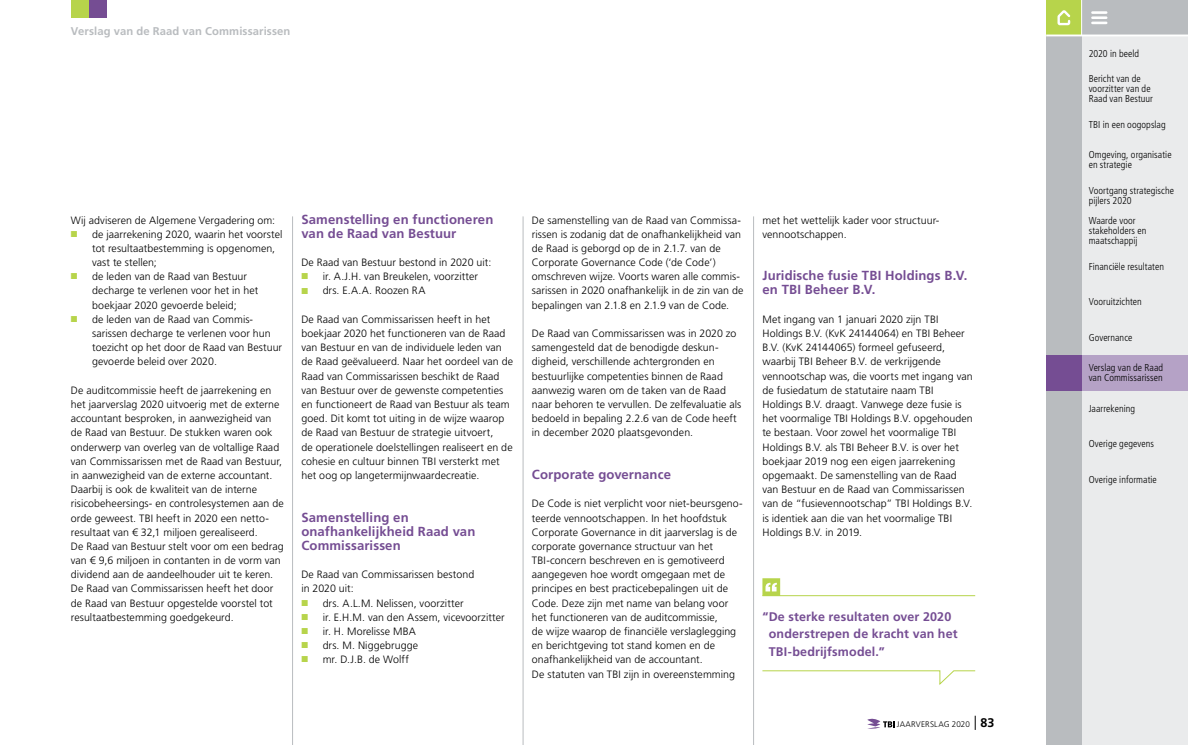
<style>
.page{position:relative;width:1188px;height:745px;background:#fff}
.page>*{position:absolute;margin:0;border:0;box-sizing:border-box;transform-origin:0 0}
.t1{font:700 13.12px/14.1px "Frutiger LT Std";letter-spacing:.01em;color:#754d93}
.t2{font:700 12.5px/17.5px "Frutiger LT Std";letter-spacing:.01em;color:#754d93}
.t3{font:700 11.25px "Frutiger LT Std";letter-spacing:.01em;color:#b9bcbf}
.t4{font:300 10.62px/14.1px "Frutiger LT Std";letter-spacing:.005em;color:#000}
.t5{font:300 condensed 10px/10px "Frutiger LT Std";letter-spacing:.005em;color:#000}
.t6{font:300 8.12px "Frutiger LT Std";letter-spacing:.01em;color:#000}
.s1{font-weight:700;font-size:12.5px}
</style>
<div class="page">
<div style="left:71px;top:0;width:18px;height:18px;background:#b7d44b"></div>
<div style="left:89px;top:0;width:17px;height:18px;background:#754d93"></div>
<svg style="left:974px;top:715px;width:1px;height:14px"></svg>
<svg style="left:867px;top:718px;width:27px;height:10px"></svg>
<hr style="left:292px;top:216px;width:1px;height:528px;background:#b9bcbf">
<hr style="left:522px;top:216px;width:1px;height:528px;background:#b9bcbf">
<hr style="left:753px;top:216px;width:1px;height:528px;background:#b9bcbf">
<hr style="left:762px;top:595px;width:212px;height:1px;background:#b7d44b">
<svg style="left:762px;top:578px;width:18px;height:17px"></svg>
<svg style="left:762px;top:670px;width:213px;height:15px"></svg>
<div style="left:1045px;top:35px;width:142px;height:709px;background:#eaebec"></div>
<div style="left:1045px;top:35px;width:36px;height:709px;background:#b9bcbf"></div>
<div style="left:1081px;top:0;width:35px;height:35px;background:#b9bcbf"></div>
<svg style="left:1092px;top:11px;width:13px;height:13px"></svg>
<div style="left:1045px;top:0;width:36px;height:35px;background:#b7d44b"></div>
<svg style="left:1057px;top:10px;width:14px;height:16px"></svg>
<div style="left:1116px;top:0;width:71px;height:35px;background:#b9bcbf"></div>
<div style="left:1081px;top:354px;width:106px;height:36px;background:#b5a2c6"></div>
<div style="left:1045px;top:354px;width:36px;height:36px;background:#754d93"></div>
<hr style="left:1080px;top:0;width:1px;height:36px;background:#fff">
<hr style="left:1045px;top:34px;width:142px;height:2px;background:#fff">
<p class="t3" style="left:71px;top:25px;width:221px">Verslag van de Raad van Commissarissen</p>
<p class="t4" style="left:71px;top:213px;width:206px">Wij adviseren de Algemene Vergadering om:</p>
<p class="t4" style="left:92px;top:227px;width:192px">de jaarrekening 2020, waarin het voorstel tot resultaatbestemming is opgenomen, vast te stellen;</p>
<p class="t4" style="left:92px;top:269px;width:168px">de leden van de Raad van Bestuur decharge te verlenen voor het in het boekjaar 2020 gevoerde beleid;</p>
<p class="t4" style="left:92px;top:312px;width:191px">de leden van de Raad van Commis&shy;sarissen decharge te verlenen voor hun toezicht op het door de Raad van Bestuur gevoerde beleid over 2020.</p>
<p class="t4" style="left:71px;top:383px;width:214px">De auditcommissie heeft de jaarrekening en het jaarverslag 2020 uitvoerig met de externe accountant besproken, in aanwezigheid van de Raad van Bestuur. De stukken waren ook onderwerp van overleg van de voltallige Raad van Commissarissen met de Raad van Bestuur, in aanwezigheid van de externe accountant.<br>Daarbij is ook de kwaliteit van de interne risicobeheersings- en controlesystemen aan de orde geweest. TBI heeft in 2020 een netto&shy;resultaat van € 32,1 miljoen gerealiseerd.<br>De Raad van Bestuur stelt voor om een bedrag van € 9,6 miljoen in contanten in de vorm van dividend aan de aandeelhouder uit te keren.<br>De Raad van Commissarissen heeft het door de Raad van Bestuur opgestelde voorstel tot resultaatbestemming goedgekeurd.</p>
<p class="t1" style="left:301px;top:212px;width:193px">Samenstelling en functioneren van de Raad van Bestuur</p>
<p class="t4" style="left:301px;top:255px;width:191px">De Raad van Bestuur bestond in 2020 uit:</p>
<p class="t4" style="left:322px;top:269px;width:157px">ir. A.J.H. van Breukelen, voorzitter</p>
<p class="t4" style="left:322px;top:284px;width:104px">drs. E.A.A. Roozen RA</p>
<p class="t4" style="left:301px;top:312px;width:213px">De Raad van Commissarissen heeft in het boekjaar 2020 het functioneren van de Raad van Bestuur en van de individuele leden van de Raad geëvalueerd. Naar het oordeel van de Raad van Commissarissen beschikt de Raad van Bestuur over de gewenste competenties en functioneert de Raad van Bestuur als team goed. Dit komt tot uiting in de wijze waarop de Raad van Bestuur de strategie uitvoert,<br>de operationele doelstellingen realiseert en de cohesie en cultuur binnen TBI versterkt met het oog op langetermijnwaardecreatie.</p>
<p class="t1" style="left:301px;top:509px;width:175px">Samenstelling en onafhankelijkheid Raad van<br>Commissarissen</p>
<p class="t4" style="left:301px;top:567px;width:174px">De Raad van Commissarissen bestond in 2020 uit:</p>
<p class="t4" style="left:322px;top:595px;width:142px">drs. A.L.M. Nelissen, voorzitter</p>
<p class="t4" style="left:322px;top:610px;width:183px">ir. E.H.M. van den Assem, vicevoorzitter</p>
<p class="t4" style="left:322px;top:624px;width:95px">ir. H. Morelisse MBA</p>
<p class="t4" style="left:322px;top:638px;width:97px">drs. M. Niggebrugge</p>
<p class="t4" style="left:322px;top:652px;width:88px">mr. D.J.B. de Wolff</p>
<p class="t4" style="left:531px;top:213px;width:213px">De samenstelling van de Raad van Commissa&shy;rissen is zodanig dat de onafhankelijkheid van de Raad is geborgd op de in 2.1.7. van de Corporate Governance Code (‘de Code’) omschreven wijze. Voorts waren alle commis&shy;sarissen in 2020 onafhankelijk in de zin van de bepalingen van 2.1.8 en 2.1.9 van de Code.</p>
<p class="t4" style="left:531px;top:326px;width:211px">De Raad van Commissarissen was in 2020 zo samengesteld dat de benodigde deskun&shy;digheid, verschillende achtergronden en bestuurlijke competenties binnen de Raad aanwezig waren om de taken van de Raad naar behoren te vervullen. De zelfevaluatie als bedoeld in bepaling 2.2.6 van de Code heeft in december 2020 plaatsgevonden.</p>
<p class="t1" style="left:531px;top:467px;width:140px">Corporate governance</p>
<p class="t4" style="left:531px;top:496px;width:212px">De Code is niet verplicht voor niet-beursgeno&shy;teerde vennootschappen. In het hoofdstuk Corporate Governance in dit jaarverslag is de corporate governance structuur van het TBI-concern beschreven en is gemotiveerd aangegeven hoe wordt omgegaan met de principes en best practicebepalingen uit de Code. Deze zijn met name van belang voor het functioneren van de auditcommissie,<br>de wijze waarop de financiële verslaglegging en berichtgeving tot stand komen en de onafhankelijkheid van de accountant.<br>De statuten van TBI zijn in overeenstemming</p>
<p class="t4" style="left:762px;top:213px;width:177px">met het wettelijk kader voor structuur&shy;vennootschappen.</p>
<p class="t1" style="left:762px;top:268px;width:206px">Juridische fusie TBI Holdings B.V. en TBI Beheer B.V.</p>
<p class="t4" style="left:762px;top:312px;width:212px">Met ingang van 1 januari 2020 zijn TBI Holdings B.V. (KvK 24144064) en TBI Beheer B.V. (KvK 24144065) formeel gefuseerd, waarbij TBI Beheer B.V. de verkrijgende vennootschap was, die voorts met ingang van de fusiedatum de statutaire naam TBI Holdings B.V. draagt. Vanwege deze fusie is het voormalige TBI Holdings B.V. opgehouden te bestaan. Voor zowel het voormalige TBI Holdings B.V. als TBI Beheer B.V. is over het boekjaar 2019 nog een eigen jaarrekening opgemaakt. De samenstelling van de Raad van Bestuur en de Raad van Commissarissen van de “fusievennootschap” TBI Holdings B.V. is identiek aan die van het voormalige TBI Holdings B.V. in 2019.</p>
<p class="t2" style="left:768px;top:607px;width:190px;text-indent:-6px">“De sterke resultaten over 2020 onderstrepen de kracht van het<br>TBI-bedrijfsmodel.”</p>
<p class="t6" style="left:896px;top:719px;width:99px">JAARVERSLAG 2020 <span class="s1">83</span></p>
<p class="t5" style="left:1088px;top:49px;width:52px">2020 in beeld</p>
<p class="t5" style="left:1088px;top:74px;width:66px">Bericht van de voorzitter van de<br>Raad van Bestuur</p>
<p class="t5" style="left:1088px;top:119px;width:78px">TBI in een oogopslag</p>
<p class="t5" style="left:1088px;top:150px;width:84px">Omgeving, organisatie en strategie</p>
<p class="t5" style="left:1088px;top:185px;width:87px">Voortgang strategische pijlers 2020</p>
<p class="t5" style="left:1088px;top:216px;width:59px">Waarde voor stakeholders en maatschappij</p>
<p class="t5" style="left:1088px;top:261px;width:77px">Financiële resultaten</p>
<p class="t5" style="left:1088px;top:297px;width:55px">Vooruitzichten</p>
<p class="t5" style="left:1088px;top:332px;width:45px">Governance</p>
<p class="t5" style="left:1088px;top:362px;width:76px">Verslag van de Raad van Commissarissen</p>
<p class="t5" style="left:1088px;top:403px;width:48px">Jaarrekening</p>
<p class="t5" style="left:1088px;top:438px;width:67px">Overige gegevens</p>
<p class="t5" style="left:1088px;top:474px;width:70px">Overige informatie</p>
</div>
